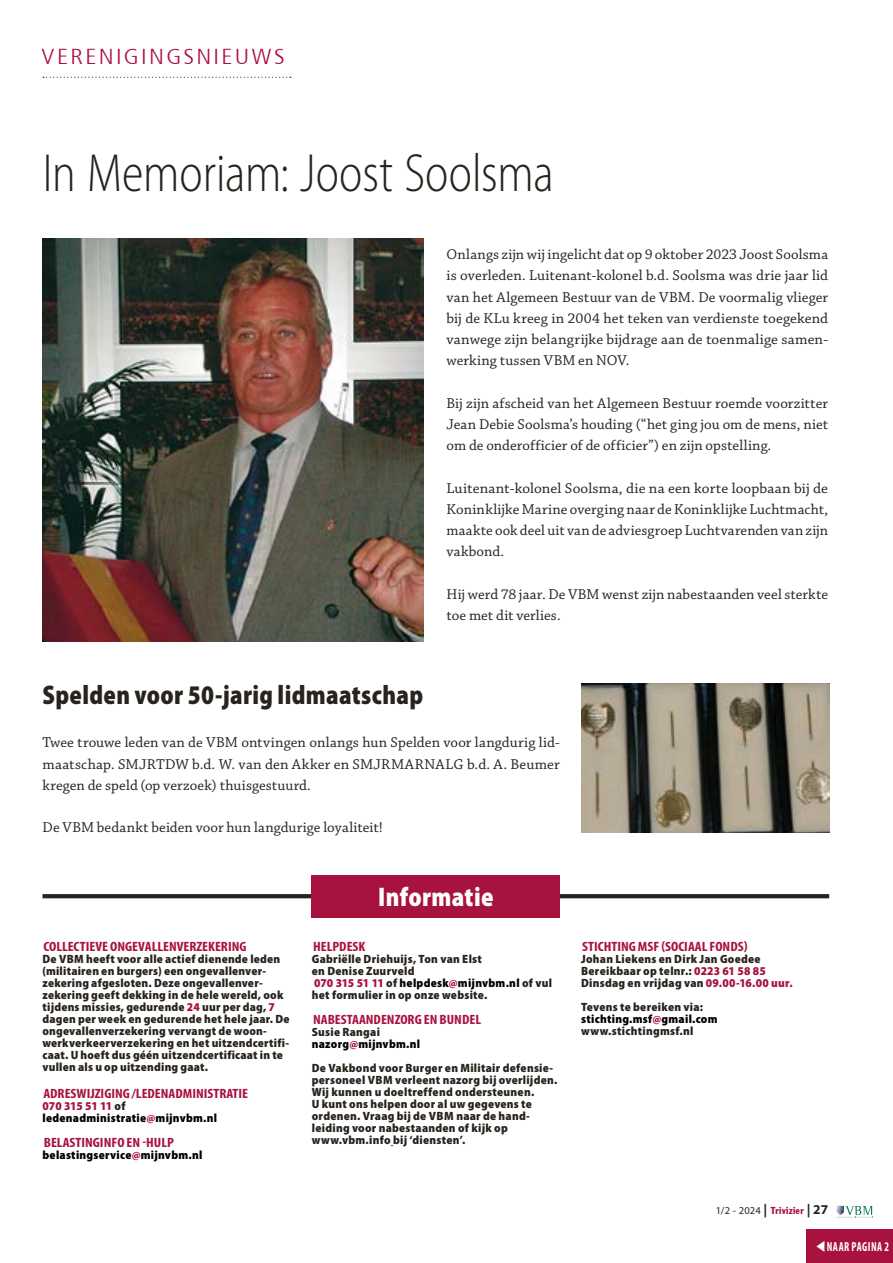
<style>
.page{position:relative;width:893px;height:1263px;background:#fff}
.page>*{position:absolute;margin:0;border:0;box-sizing:border-box;transform-origin:0 0}
.t1{font:300 semi-condensed 54px "Myriad Pro";color:#28231d;scale:.9 1}
.t2{font:900 semi-condensed 27px "Myriad Pro";letter-spacing:.015em;color:#28231d;scale:.9 1}
.t3{font:900 semi-condensed 27px "Myriad Pro";letter-spacing:.015em;color:#fff;scale:.9 1}
.t4{font:300 condensed 21.6px "Frutiger 47";letter-spacing:.09em;color:#a9103d;scale:1.17 1}
.t5{font:15px/21.3px "Chaparral Pro";letter-spacing:.01em;color:#28231d;text-align:justify}
.t6{font:700 condensed 13.5px "Myriad Pro";color:#a8123e;scale:1.11 1}
.t7{font:700 condensed 13.2px "Myriad Pro";letter-spacing:.04em;color:#fff;scale:.84 1}
.t8{font:900 semi-condensed 12px/12px "Myriad Pro";letter-spacing:.02em;color:#28231d}
.t9{font:900 semi-condensed 12px/12px "Myriad Pro";letter-spacing:.02em;color:#000}
.t10{font:10.5px "Franklin Cond Gothic";letter-spacing:.02em;color:#a8123e}
.s1{color:#a8123e}
.s2{color:#28231d}
.s3{color:#000}
.s4{font-family:"Myriad Pro";color:#28231d}
.s5{font-family:"Myriad Pro";font-weight:700;font-size:13.5px;color:#28231d}
</style>
<div class="page">
<img style="left:43px;top:238px;width:380px;height:403px">
<img style="left:581px;top:684px;width:248px;height:148px">
<svg style="left:43px;top:894px;width:786px;height:4px;background:#2c2721"></svg>
<div style="left:312px;top:875px;width:248px;height:42px;background:#a8123e"></div>
<svg style="left:43px;top:77px;width:248px;height:1px"></svg>
<svg style="left:836px;top:1206px;width:37px;height:12px"></svg>
<div style="left:806px;top:1230px;width:87px;height:33px;background:#a8123e"></div>
<h3 class="t4" style="left:42px;top:45px;width:209px">VERENIGINGSNIEUWS</h3>
<h1 class="t1" style="left:43px;top:143px;width:569px">In Memoriam: Joost Soolsma</h1>
<p class="t5" style="left:446px;top:244px;width:383px">Onlangs zijn wij ingelicht dat op 9 oktober 2023 Joost Soolsma is overleden. Luitenant-kolonel b.d. Soolsma was drie jaar lid van het Algemeen Bestuur van de VBM. De voormalig vlieger bij de KLu kreeg in 2004 het teken van verdienste toegekend vanwege zijn belangrijke bijdrage aan de toenmalige samen&shy;werking tussen VBM en NOV.</p>
<p class="t5" style="left:446px;top:393px;width:383px">Bij zijn afscheid van het Algemeen Bestuur roemde voorzitter Jean Debie Soolsma’s houding (“het ging jou om de mens, niet om de onderofficier of de officier”) en zijn opstelling.</p>
<p class="t5" style="left:446px;top:478px;width:383px">Luitenant-kolonel Soolsma, die na een korte loopbaan bij de Koninklijke Marine overging naar de Koninklijke Luchtmacht, maakte ook deel uit van de adviesgroep Luchtvarenden van zijn vakbond.</p>
<p class="t5" style="left:446px;top:584px;width:383px">Hij werd 78 jaar. De VBM wenst zijn nabestaanden veel sterkte toe met dit verlies.</p>
<h2 class="t2" style="left:43px;top:680px;width:424px">Spelden voor 50-jarig lidmaatschap</h2>
<p class="t5" style="left:43px;top:733px;width:519px">Twee trouwe leden van de VBM ontvingen onlangs hun Spelden voor langdurig lid&shy;maatschap. SMJRTDW b.d. W. van den Akker en SMJRMARNALG b.d. A. Beumer kregen de speld (op verzoek) thuisgestuurd.</p>
<p class="t5" style="left:43px;top:817px;width:342px">De VBM bedankt beiden voor hun langdurige loyaliteit!</p>
<p class="t6" style="left:43px;top:938px;width:185px">COLLECTIEVE ONGEVALLENVERZEKERING</p>
<p class="t8" style="left:43px;top:953px;width:249px">De VBM heeft voor alle actief dienende leden (militairen en burgers) een ongevallenver&shy;zekering afgesloten. Deze ongevallenver&shy;zekering geeft dekking in de hele wereld, ook tijdens missies, gedurende <span class="s1">24</span> uur per dag, <span class="s1">7 </span>dagen per week en gedurende het hele jaar. De ongevallenverzekering vervangt de woon&shy;werkverkeerverzekering en het uitzendcertifi&shy;caat. U hoeft dus géén uitzendcertificaat in te vullen als u op uitzending gaat.</p>
<p class="t6" style="left:43px;top:1085px;width:186px">ADRESWIJZIGING /LEDENADMINISTRATIE</p>
<p class="t9" style="left:43px;top:1100px;width:176px"><span class="s1">070 315 51 11</span> <span class="s2">of </span>ledenadministratie<span class="s1">@</span>mijnvbm.nl</p>
<p class="t6" style="left:44px;top:1134px;width:119px">BELASTINGINFO EN -HULP</p>
<p class="t9" style="left:43px;top:1149px;width:161px">belastingservice<span class="s1">@</span>mijnvbm.nl</p>
<h2 class="t3" style="left:378px;top:882px;width:130px">Informatie</h2>
<p class="t6" style="left:313px;top:938px;width:49px">HELPDESK</p>
<p class="t8" style="left:312px;top:953px;width:242px">Gabriëlle Driehuijs, Ton van Elst<br>en Denise Zuurveld<br><span class="s1">070 315 51 11</span> of <span class="s3">helpdesk</span><span class="s1">@</span><span class="s3">mijnvbm.nl</span> of vul het formulier in op onze website.</p>
<p class="t6" style="left:313px;top:1011px;width:153px">NABESTAANDENZORG EN BUNDEL</p>
<p class="t9" style="left:312px;top:1026px;width:110px"><span class="s2">Susie Rangai </span>nazorg<span class="s1">@</span>mijnvbm.nl</p>
<p class="t8" style="left:312px;top:1062px;width:247px">De Vakbond voor Burger en Militair defensie&shy;personeel VBM verleent nazorg bij overlijden.<br>Wij kunnen u doeltreffend ondersteunen.<br>U kunt ons helpen door al uw gegevens te ordenen. Vraag bij de VBM naar de hand&shy;leiding voor nabestaanden of kijk op www.vbm.info bij ‘diensten’.</p>
<p class="t6" style="left:582px;top:938px;width:150px">STICHTING MSF (SOCIAAL FONDS)</p>
<p class="t8" style="left:581px;top:953px;width:213px">Johan Liekens en Dirk Jan Goedee<br>Bereikbaar op telnr.: <span class="s1">0223 61 58 85<br></span>Dinsdag en vrijdag van <span class="s1">09.00-16.00 uur.</span></p>
<p class="t8" style="left:581px;top:1001px;width:138px">Tevens te bereiken via: <span class="s3">stichting.msf</span><span class="s1">@</span><span class="s3">gmail.com </span>www.stichtingmsf.nl</p>
<p class="t10" style="left:716px;top:1205px;width:114px"><span class="s4">1/2 - 2024</span> <span class="s5">|</span> Trivizier <span class="s5">| 27</span></p>
<p class="t7" style="left:816px;top:1238px;width:89px">▼NAAR PAGINA 2</p>
</div>
